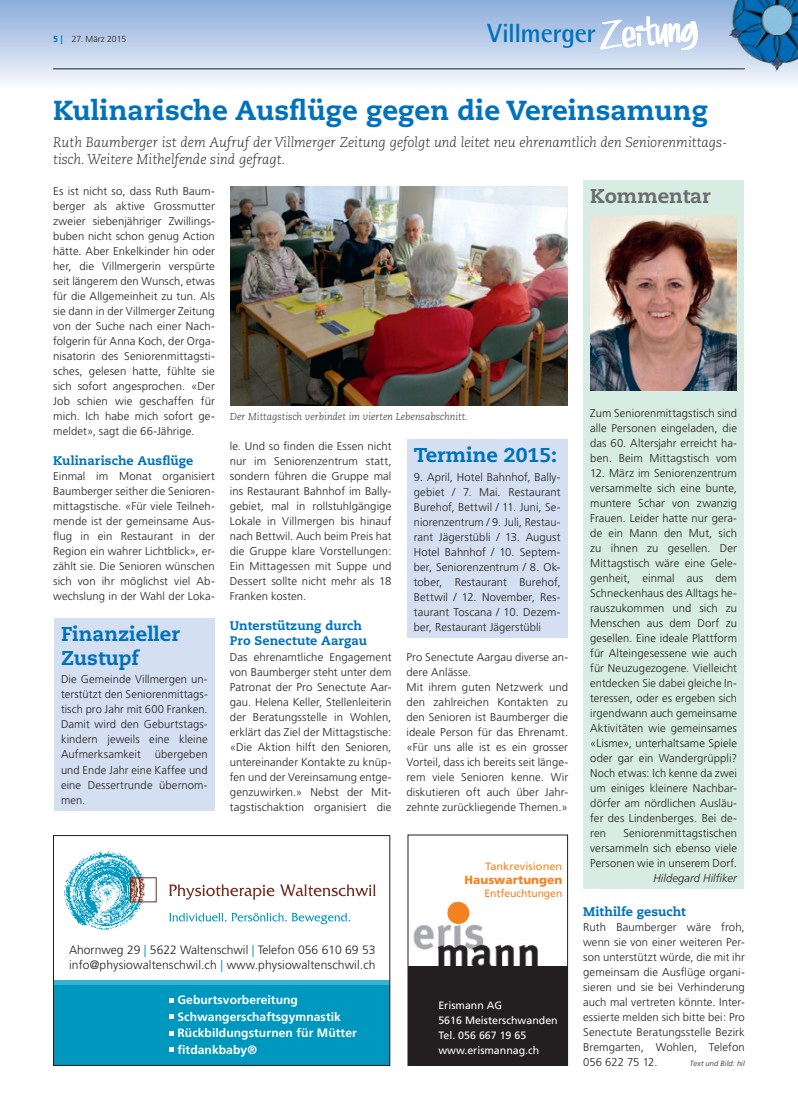
<style>
.page{position:relative;width:798px;height:1117px;background:#fff}
.page>*{position:absolute;margin:0;border:0;box-sizing:border-box;transform-origin:0 0}
.t1{font:800 27.5px "Caecilia";color:#0072bc}
.t2{font:700 26.25px "Rotis Semi Sans";letter-spacing:-.02em;color:#0072bc}
.t3{font:800 20px/24px "Caecilia";color:#0072bc}
.t4{font:800 20px "Caecilia";color:#6c6d70}
.t5{font:italic 300 13.75px/16.5px "Caecilia";color:#231f20}
.t6{font:800 12.5px/15px "Caecilia";letter-spacing:.005em;color:#0072bc}
.t7{font:300 12.12px/15.6px "Frutiger";letter-spacing:.01em;color:#231f20}
.t8{font:700 12.12px/16.4px "Frutiger";letter-spacing:.005em;color:#fff}
.t9{font:900 11.88px "Frutiger";color:#f58220}
.t10{font:300 11.25px/15px "Frutiger";letter-spacing:.01em;color:#231f20;text-align:justify}
.t11{font:italic 300 11.25px "Frutiger";letter-spacing:.01em;color:#231f20}
.t12{font:10.62px/15px "Frutiger";color:#fff}
.t13{font:10.62px "Frutiger";color:#f58220;scale:1.04 1}
.t14{font:10.62px "Frutiger";color:#f58220}
.t15{font:italic 300 10px "Caecilia";color:#231f20}
.t16{font:300 8.75px "Frutiger";color:#231f20}
.t17{font:italic 300 7.5px "Frutiger";letter-spacing:.02em;color:#231f20}
.s1{font-weight:700;color:#0072bc}
.s2{font-family:"Myriad";font-weight:700;color:#0072bc}
.s3{font-weight:400;font-stretch:condensed;color:#0097be}
</style>
<div class="page">
<svg style="left:0;top:0;width:797px;height:83px;background:#bccfe8"></svg>
<svg style="left:600px;top:12px;width:97px;height:45px"></svg>
<img style="left:728px;top:0;width:69px;height:71px">
<hr style="left:53px;top:69px;width:691px;height:1px;background:#231f20">
<svg style="left:413px;top:905px;width:126px;height:61px"></svg>
<div style="left:447px;top:901px;width:22px;height:22px;background:#f58220;border-radius:50%"></div>
<div style="left:408px;top:966px;width:159px;height:99px;background:#231f20"></div>
<div style="left:407px;top:834px;width:160px;height:231px;border:1px solid #231f20"></div>
<div style="left:53px;top:984px;width:336px;height:81px;background:#0097be"></div>
<img style="left:64px;top:851px;width:83px;height:79px">
<img style="left:132px;top:879px;width:15px;height:21px">
<div style="left:130px;top:877px;width:26px;height:25px;border:1px solid #752d1e"></div>
<svg style="left:169px;top:884px;width:105px;height:15px"></svg>
<svg style="left:280px;top:884px;width:95px;height:12px"></svg>
<svg style="left:169px;top:912px;width:181px;height:12px"></svg>
<hr style="left:53px;top:980px;width:336px;height:4px;background:#36b3d0">
<svg style="left:169px;top:998px;width:5px;height:4px"></svg>
<svg style="left:169px;top:1014px;width:5px;height:4px"></svg>
<svg style="left:169px;top:1031px;width:5px;height:4px"></svg>
<svg style="left:169px;top:1047px;width:5px;height:4px"></svg>
<div style="left:53px;top:835px;width:337px;height:230px;border:1px solid #231f20"></div>
<div style="left:583px;top:180px;width:160px;height:708px;background:#d7ece2"></div>
<div style="left:54px;top:618px;width:161px;height:192px;background:#d4e0f1"></div>
<div style="left:406px;top:439px;width:161px;height:199px;background:#d4e0f1"></div>
<img style="left:230px;top:186px;width:337px;height:219px">
<img style="left:590px;top:215px;width:145px;height:175px">
<p class="t16" style="left:53px;top:34px;width:75px"><span class="s1">5</span> <span class="s2">|</span> 27. März 2015</p>
<h2 class="t2" style="left:487px;top:17px;width:110px">Villmerger</h2>
<h1 class="t1" style="left:53px;top:93px;width:656px">Kulinarische Ausflüge gegen die Vereinsamung</h1>
<p class="t5" style="left:53px;top:134px;width:675px">Ruth Baumberger ist dem Aufruf der Villmerger Zeitung gefolgt und leitet neu ehrenamtlich den Seniorenmittags&shy;tisch. Weitere Mithelfende sind gefragt.</p>
<p class="t10" style="left:53px;top:184px;width:163px">Es ist nicht so, dass Ruth Baum&shy;berger als aktive Grossmutter zweier siebenjähriger Zwillings&shy;buben nicht schon genug Action hätte. Aber Enkelkinder hin oder her, die Villmergerin verspürte seit längerem den Wunsch, etwas für die Allgemeinheit zu tun. Als sie dann in der Villmerger Zeitung von der Suche nach einer Nach&shy;folgerin für Anna Koch, der Orga&shy;nisatorin des Seniorenmittagsti&shy;sches, gelesen hatte, fühlte sie sich sofort angesprochen. «Der Job schien wie geschaffen für mich. Ich habe mich sofort ge&shy;meldet», sagt die 66-Jährige.</p>
<p class="t6" style="left:53px;top:453px;width:142px">Kulinarische Ausflüge</p>
<p class="t10" style="left:53px;top:469px;width:163px">Einmal im Monat organisiert Baumberger seither die Senioren&shy;mittagstische. «Für viele Teilneh&shy;mende ist der gemeinsame Aus&shy;flug in ein Restaurant in der Region ein wahrer Lichtblick», er&shy;zählt sie. Die Senioren wünschen sich von ihr möglichst viel Ab&shy;wechslung in der Wahl der Loka-</p>
<h3 class="t4" style="left:590px;top:183px;width:122px">Kommentar</h3>
<p class="t10" style="left:590px;top:405px;width:148px">Zum Seniorenmittagstisch sind alle Personen eingeladen, die das 60. Altersjahr erreicht ha&shy;ben. Beim Mittagstisch vom</p>
<p class="t10" style="left:590px;top:465px;width:148px">12. März im Seniorenzentrum versammelte sich eine bunte, muntere Schar von zwanzig Frauen. Leider hatte nur gera&shy;de ein Mann den Mut, sich zu ihnen zu gesellen. Der Mittagstisch wäre eine Gele&shy;genheit, einmal aus dem Schneckenhaus des Alltags he&shy;rauszukommen und sich zu Menschen aus dem Dorf zu gesellen. Eine ideale Plattform für Alteingesessene wie auch für Neuzugezogene. Vielleicht entdecken Sie dabei gleiche In&shy;teressen, oder es ergeben sich irgendwann auch gemeinsame Aktivitäten wie gemeinsames «Lisme», unterhaltsame Spiele oder gar ein Wandergrüppli?<br>Noch etwas: Ich kenne da zwei um einiges kleinere Nachbar&shy;dörfer am nördlichen Ausläu&shy;fer des Lindenberges. Bei de&shy;ren</p>
<p class="t15" style="left:230px;top:411px;width:239px">Der Mittagstisch verbindet im vierten Lebensabschnitt.</p>
<p class="t10" style="left:230px;top:439px;width:163px">le. Und so finden die Essen nicht nur im Seniorenzentrum statt, sondern führen die Gruppe mal ins Restaurant Bahnhof im Bally&shy;gebiet, mal in rollstuhlgängige Lokale in Villmergen bis hinauf nach Bettwil. Auch beim Preis hat die Gruppe klare Vorstellungen:<br>Ein Mittagessen mit Suppe und Dessert sollte nicht mehr als 18<br>Franken kosten.</p>
<p class="t6" style="left:230px;top:618px;width:139px">Unterstützung durch<br>Pro Senectute Aargau</p>
<p class="t10" style="left:230px;top:649px;width:163px">Das ehrenamtliche Engagement von Baumberger steht unter dem Patronat der Pro Senectute Aar&shy;gau. Helena Keller, Stellenleiterin der Beratungsstelle in Wohlen, erklärt das Ziel der Mittags tische: «Die Aktion hilft den Senioren, untereinander Kontakte zu knüp&shy;fen und der Vereinsamung entge&shy;genzuwirken.» Nebst der Mit&shy;tagstischaktion organisiert die</p>
<p class="t10" style="left:406px;top:649px;width:163px;text-align:left">Pro Senectute Aargau diverse an&shy;dere Anlässe.<br>Mit ihrem guten Netzwerk und den zahlreichen Kontakten zu den Senioren ist Baumberger die ideale Person für das Ehrenamt. «Für uns alle ist es ein grosser<br>Vorteil, dass ich bereits seit länge&shy;rem viele Senioren kenne. Wir diskutieren oft auch über Jahr&shy;zehnte zurückliegende Themen.»</p>
<h3 class="t3" style="left:413px;top:443px;width:145px">Termine 2015:</h3>
<p class="t10" style="left:413px;top:469px;width:148px">9. April, Hotel Bahnhof, Bally&shy;gebiet / 7. Mai. Restaurant Burehof, Bettwil / 11. Juni, Se&shy;niorenzentrum / 9. Juli, Restau&shy;rant Jägerstübli / 13. August Hotel Bahnhof / 10. Septem&shy;ber, Seniorenzentrum / 8. Ok&shy;tober, Restaurant Burehof, Bettwil / 12. November, Res&shy;taurant Toscana / 10. Dezem&shy;ber, Restaurant Jägerstübli</p>
<h3 class="t3" style="left:61px;top:621px;width:120px">Finanzieller<br>Zustupf</h3>
<p class="t10" style="left:61px;top:672px;width:148px">Die Gemeinde Villmergen un&shy;terstützt den Seniorenmittags&shy;tisch pro Jahr mit 600 Franken.<br>Damit wird den Geburtstags&shy;kindern jeweils eine kleine Aufmerksamkeit übergeben und Ende Jahr eine Kaffee und eine Dessertrunde übernom&shy;men.</p>
<p class="t10" style="left:590px;top:825px;width:148px;text-indent:33px">Seniorenmittagstischen versammeln sich ebenso viele Personen wie in unserem Dorf.</p>
<p class="t11" style="left:653px;top:871px;width:85px">Hildegard Hilfiker</p>
<p class="t13" style="left:485px;top:859px;width:76px">Tankrevisionen</p>
<p class="t9" style="left:464px;top:872px;width:99px">Hauswartungen</p>
<p class="t14" style="left:484px;top:887px;width:79px">Entfeuchtungen</p>
<p class="t7" style="left:69px;top:941px;width:308px">Ahornweg 29 <span class="s3">|</span> 5622 Waltenschwil <span class="s3">|</span> Telefon 056 610 69 53 info@physiowaltenschwil.ch <span class="s3">|</span> www.physiowaltenschwil.ch</p>
<p class="t8" style="left:177px;top:991px;width:181px">Geburtsvorbereitung<br>Schwangerschaftsgymnastik<br>Rückbildungsturnen für Mütter fitdankbaby®</p>
<p class="t12" style="left:438px;top:997px;width:121px">Erismann AG<br>5616 Meisterschwanden<br>Tel. 056 667 19 65 www.erismannag.ch</p>
<p class="t6" style="left:583px;top:903px;width:104px">Mithilfe gesucht</p>
<p class="t10" style="left:583px;top:919px;width:163px">Ruth Baumberger wäre froh, wenn sie von einer weiteren Per&shy;son unterstützt würde, die mit ihr gemeinsam die Ausflüge organi&shy;sieren und sie bei Verhinderung auch mal vertreten könnte. Inter&shy;essierte melden sich bitte bei: Pro Senectute Beratungsstelle Bezirk Bremgarten, Wohlen, Telefon 056 622 75 12.</p>
<p class="t17" style="left:689px;top:1058px;width:56px">Text und Bild: hil</p>
</div>
